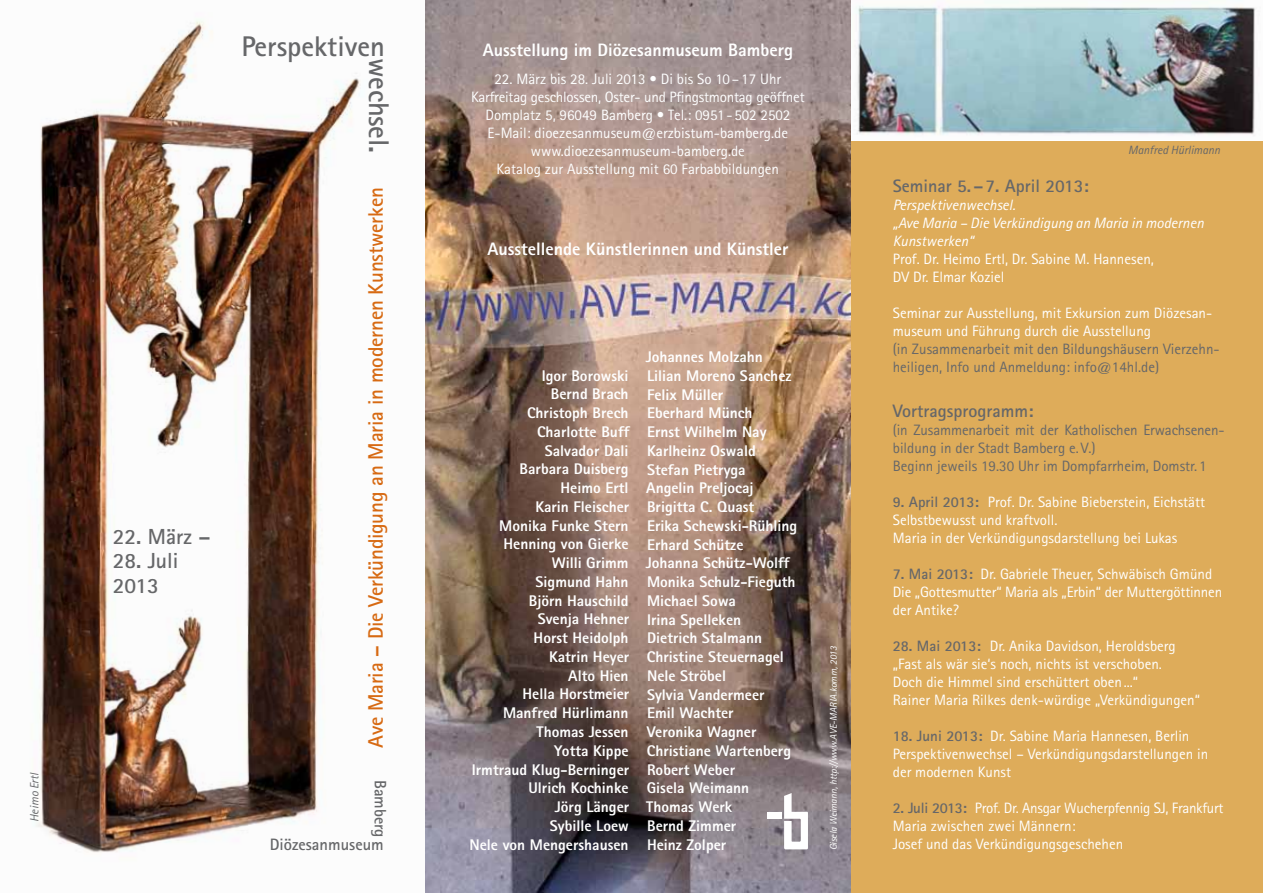
<style>
.page{position:relative;width:1263px;height:893px;background:#fff}
.page>*{position:absolute;margin:0;border:0;box-sizing:border-box;transform-origin:0 0}
.t1{font:700 28.5px "Rotis Sans Serif";color:#666769}
.t2{font:700 21.9px/24.6px "Rotis Sans Serif";color:#666769}
.t3{font:700 21px "Rotis Sans Serif";letter-spacing:-.01em;color:#d76a13}
.t4{font:800 18px "Rotis Sans Serif";color:#fff}
.t5{font:700 18px "Rotis Sans Serif";color:#666769}
.t6{font:700 16.5px "Rotis Sans Serif";color:#666769}
.t7{font:800 15.45px/18.8px "Rotis Sans Serif";color:#fff;text-align:right}
.t8{font:15px/18px "Rotis Sans Serif";color:#fff}
.t9{font:15px/18px "Rotis Sans Serif";color:#666769}
.t10{font:italic 15px/18px "Rotis Sans Serif";color:#fff}
.t11{font:italic 12px "Rotis Sans Serif";color:#666769}
.t12{font:italic 9.75px "Rotis Sans Serif";color:#fff}
.s1{font-weight:700;color:#666769}
</style>
<div class="page">
<div style="left:850px;top:0;width:413px;height:893px;background:#deac5a"></div>
<img style="left:850px;top:0;width:413px;height:140px">
<img style="left:36px;top:20px;width:325px;height:833px">
<img style="left:425px;top:0;width:425px;height:893px">
<svg style="left:784px;top:793px;width:24px;height:56px"></svg>
<div style="left:768px;top:812px;width:14px;height:7px;background:#fff"></div>
<p class="t11" style="left:27px;top:822px;width:51px;rotate:-90deg">Heimo Ertl</p>
<h2 class="t2" style="left:113px;top:523px;width:99px">22. März –</h2>
<h2 class="t2" style="left:113px;top:548px;width:67px">28. Juli<br>2013</h2>
<h1 class="t1" style="left:241px;top:28px;width:145px">Perspektiven</h1>
<h1 class="t1" style="left:397px;top:58px;width:96px;rotate:90deg">wechsel.</h1>
<h3 class="t3" style="left:362px;top:748px;width:562px;rotate:-90deg">Ave Maria – Die Verkündigung an Maria in modernen Kunstwerken</h3>
<p class="t6" style="left:391px;top:780px;width:59px;rotate:90deg">Bamberg</p>
<p class="t6" style="left:270px;top:834px;width:115px">Diözesanmuseum</p>
<p class="t4" style="left:483px;top:38px;width:312px">Ausstellung im Diözesanmuseum Bamberg</p>
<p class="t8" style="left:471px;top:70px;width:335px;text-align:center">22. März bis 28. Juli 2013 • Di bis So 10–17 Uhr Karfreitag geschlossen, Oster- und Pfingstmontag geöffnet Domplatz 5, 96049 Bamberg • Tel.: 0951- 502 2502<br>E-Mail: dioezesanmuseum@erzbistum-bamberg.de www.dioezesanmuseum-bamberg.de<br>Katalog zur Ausstellung mit 60 Farbabbildungen</p>
<p class="t4" style="left:487px;top:237px;width:303px">Ausstellende Künstlerinnen und Künstler</p>
<p class="t7" style="left:469px;top:366px;width:161px">Igor Borowski<br>Bernd Brach<br>Christoph Brech<br>Charlotte Buff<br>Salvador Dali<br>Barbara Duisberg<br>Heimo Ertl<br>Karin Fleischer<br>Monika Funke Stern<br>Henning von Gierke<br>Willi Grimm<br>Sigmund Hahn<br>Björn Hauschild<br>Svenja Hehner<br>Horst Heidolph<br>Katrin Heyer<br>Alto Hien<br>Hella Horstmeier<br>Manfred Hürlimann<br>Thomas Jessen<br>Yotta Kippe<br>Irmtraud Klug-Berninger<br>Ulrich Kochinke<br>Jörg Länger<br>Sybille Loew<br>Nele von Mengershausen</p>
<p class="t7" style="left:646px;top:347px;width:153px;text-align:left">Johannes Molzahn<br>Lilian Moreno Sanchez<br>Felix Müller<br>Eberhard Münch<br>Ernst Wilhelm Nay<br>Karlheinz Oswald<br>Stefan Pietryga<br>Angelin Preljocaj<br>Brigitta C. Quast<br>Erika Schewski-Rühling<br>Erhard Schütze<br>Johanna Schütz-Wolff<br>Monika Schulz-Fieguth<br>Michael Sowa<br>Irina Spelleken<br>Dietrich Stalmann<br>Christine Steuernagel<br>Nele Ströbel<br>Sylvia Vandermeer<br>Emil Wachter<br>Veronika Wagner<br>Christiane Wartenberg<br>Robert Weber<br>Gisela Weimann<br>Thomas Werk<br>Bernd Zimmer<br>Heinz Zolper</p>
<p class="t12" style="left:828px;top:850px;width:206px;rotate:-90deg">Gisela Weimann, http://www.AVE-MARIA.komm, 2013</p>
<p class="t11" style="left:1128px;top:143px;width:93px">Manfred Hürlimann</p>
<p class="t5" style="left:893px;top:174px;width:198px">Seminar 5.–7. April 2013:</p>
<p class="t10" style="left:893px;top:196px;width:313px">Perspektivenwechsel.<br>„Ave Maria – Die Verkündigung an Maria in modernen<br>Kunstwerken“</p>
<p class="t8" style="left:893px;top:250px;width:263px">Prof. Dr. Heimo Ertl, Dr. Sabine M. Hannesen,<br>DV Dr. Elmar Koziel</p>
<p class="t8" style="left:893px;top:304px;width:321px">Seminar zur Ausstellung, mit Exkursion zum Diözesan&shy;museum und Führung durch die Ausstellung</p>
<p class="t9" style="left:893px;top:340px;width:328px">(in Zusammenarbeit mit den Bildungshäusern Vierzehn&shy;heiligen, Info und Anmeldung: info@14hl.de)</p>
<p class="t5" style="left:893px;top:400px;width:142px">Vortragsprogramm:</p>
<p class="t9" style="left:893px;top:421px;width:333px">(in Zusammenarbeit mit der Katholischen Erwachsenen&shy;bildung in der Stadt Bamberg e.V.)<br>Beginn jeweils 19.30 Uhr im Dompfarrheim, Domstr.1</p>
<p class="t8" style="left:893px;top:493px;width:314px"><span class="s1">9. April 2013:</span> Prof. Dr. Sabine Bieberstein, Eichstätt<br>Selbstbewusst und kraftvoll.<br>Maria in der Verkündigungsdarstellung bei Lukas</p>
<p class="t8" style="left:893px;top:565px;width:331px"><span class="s1">7. Mai 2013:</span> Dr. Gabriele Theuer, Schwäbisch Gmünd<br>Die „Gottesmutter“ Maria als „Erbin“ der Muttergöttinnen der Antike?</p>
<p class="t8" style="left:893px;top:637px;width:309px"><span class="s1">28. Mai 2013:</span> Dr. Anika Davidson, Heroldsberg „Fast als wär sie‘s noch, nichts ist verschoben.<br>Doch die Himmel sind erschüttert oben ...“<br>Rainer Maria Rilkes denk-würdige „Verkündigungen“</p>
<p class="t8" style="left:893px;top:727px;width:317px"><span class="s1">18. Juni 2013:</span> Dr. Sabine Maria Hannesen, Berlin<br>Perspektivenwechsel – Verkündigungsdarstellungen in der modernen Kunst</p>
<p class="t8" style="left:893px;top:799px;width:332px"><span class="s1">2. Juli 2013:</span> Prof. Dr. Ansgar Wucherpfennig SJ, Frankfurt<br>Maria zwischen zwei Männern:<br>Josef und das Verkündigungsgeschehen</p>
</div>
